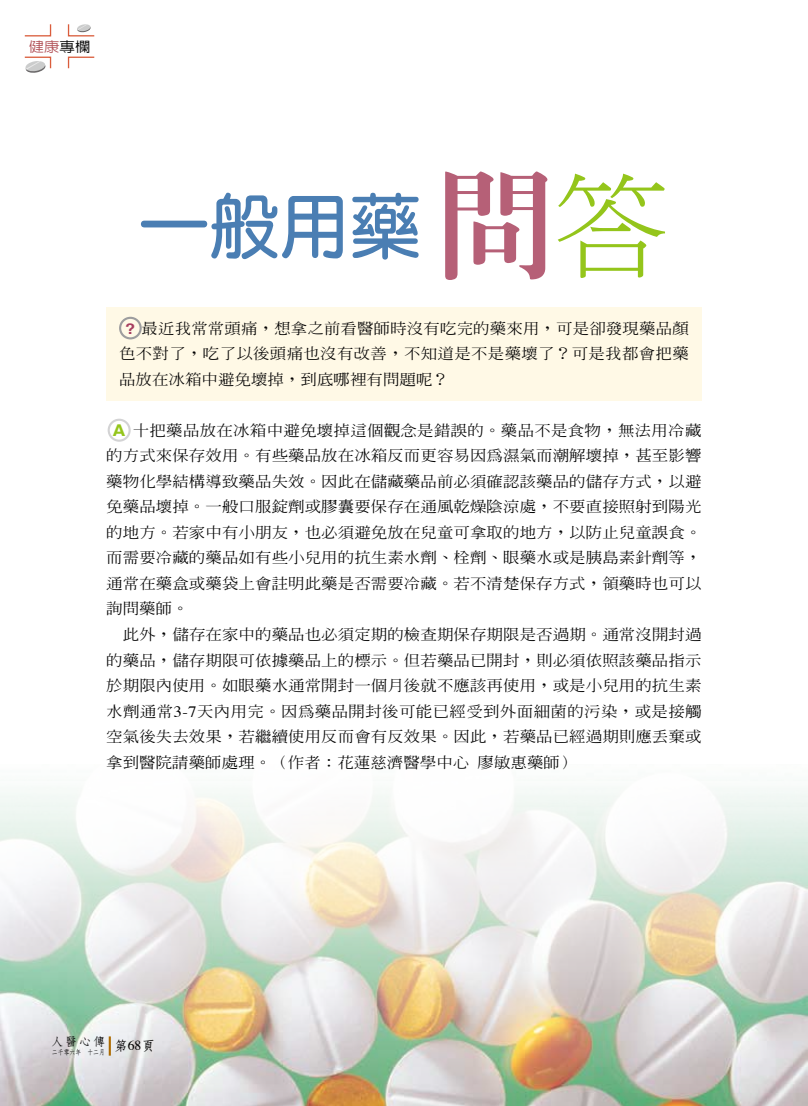
<style>
.page{position:relative;width:808px;height:1106px;background:#fff}
.page>*{position:absolute;margin:0;border:0;box-sizing:border-box;transform-origin:0 0}
.t1{font:700 70.5px "Yen Round";color:#4a7eb3}
.t2{font:500 14.85px/25.5px "Inn Ming";color:#000;text-align:justify;scale:1.11 1}
.t3{font:500 13.95px "Lin Gothic";color:#b15056;scale:1.11 1}
.t4{font:700 11.7px "Nan Sung";color:#000;scale:1.05 1}
.t5{font:700 7.2px "Nan Sung";color:#000;scale:.82 1}
.s1{color:#000}
.s2{font-family:"Inn Ming";font-weight:800;font-size:114px;color:#b66077}
.s3{font-family:"DF Ming Std W3";font-weight:400;font-size:114px;color:#94c51b}
.s4{font-family:"Helvetica";font-weight:700;color:#a73e60}
.s5{font-family:"Helvetica";font-weight:700;font-size:16.2px;color:#94c51b}
.s6{font-family:"Times";font-weight:400;font-size:15.75px}
.s7{font-family:"Times";font-weight:400;font-size:16.35px}
</style>
<div class="page">
<div style="left:106px;top:307px;width:596px;height:93px;background:#fff9e6"></div>
<div style="left:119px;top:317px;width:23px;height:22px;border:2px solid #9d9d9e;border-radius:50%"></div>
<div style="left:108px;top:419px;width:23px;height:23px;border:2px solid #d3d3d4;border-radius:50%"></div>
<img style="left:0;top:788px;width:808px;height:318px">
<svg style="left:109px;top:1036px;width:2px;height:19px"></svg>
<svg style="left:24px;top:24px;width:28px;height:13px"></svg>
<svg style="left:67px;top:56px;width:28px;height:13px"></svg>
<svg style="left:24px;top:56px;width:28px;height:17px"></svg>
<svg style="left:67px;top:24px;width:28px;height:13px"></svg>
<p class="t3" style="left:29px;top:40px;width:57px">健康<span class="s1">專欄</span></p>
<h1 class="t1" style="left:139px;top:191px;width:530px">一般用藥<span class="s2">問</span><span class="s3">答</span></h1>
<p class="t2" style="left:119px;top:315px;width:515px;text-indent:6px"><span class="s4">?</span> 最近我常常頭痛，想拿之前看醫師時沒有吃完的藥來用，可是卻發現藥品顏色不對了，吃了以後頭痛也沒有改善，不知道是不是藥壞了？可是我都會把藥品放在冰箱中避免壞掉，到底哪裡有問題呢？</p>
<p class="t2" style="left:106px;top:417px;width:538px;text-indent:6px"><span class="s5">A</span> 十把藥品放在冰箱中避免壞掉這個觀念是錯誤的。藥品不是食物，無法用冷藏的方式來保存效用。有些藥品放在冰箱反而更容易因為濕氣而潮解壞掉，甚至影響藥物化學結構導致藥品失效。因此在儲藏藥品前必須確認該藥品的儲存方式，以避免藥品壞掉。一般口服錠劑或膠囊要保存在通風乾燥陰涼處，不要直接照射到陽光的地方。若家中有小朋友，也必須避免放在兒童可拿取的地方，以防止兒童誤食。而需要冷藏的藥品如有些小兒用的抗生素水劑、栓劑、眼藥水或是胰島素針劑等，通常在藥盒或藥袋上會註明此藥是否需要冷藏。若不清楚保存方式，領藥時也可以詢問藥師。</p>
<p class="t2" style="left:106px;top:621px;width:538px;text-indent:17px">此外，儲存在家中的藥品也必須定期的檢查期保存期限是否過期。通常沒開封過的藥品，儲存期限可依據藥品上的標示。但若藥品已開封，則必須依照該藥品指示於期限內使用。如眼藥水通常開封一個月後就不應該再使用，或是小兒用的抗生素水劑通常<span class="s6">3</span><span class="s7">-</span><span class="s6">7</span>天內用完。因為藥品開封後可能已經受到外面細菌的污染，或是接觸空氣後失去效果，若繼續使用反而會有反效果。因此，若藥品已經過期則應丟棄或拿到醫院請藥師處理。（作者：花蓮慈濟醫學中心 廖敏惠藥師）</p>
<p class="t4" style="left:51px;top:1035px;width:53px">人醫心傳</p>
<p class="t5" style="left:52px;top:1048px;width:127px">二千零六年 十二月 <sup>第</sup><sup>68</sup><sup>頁</sup></p>
</div>
